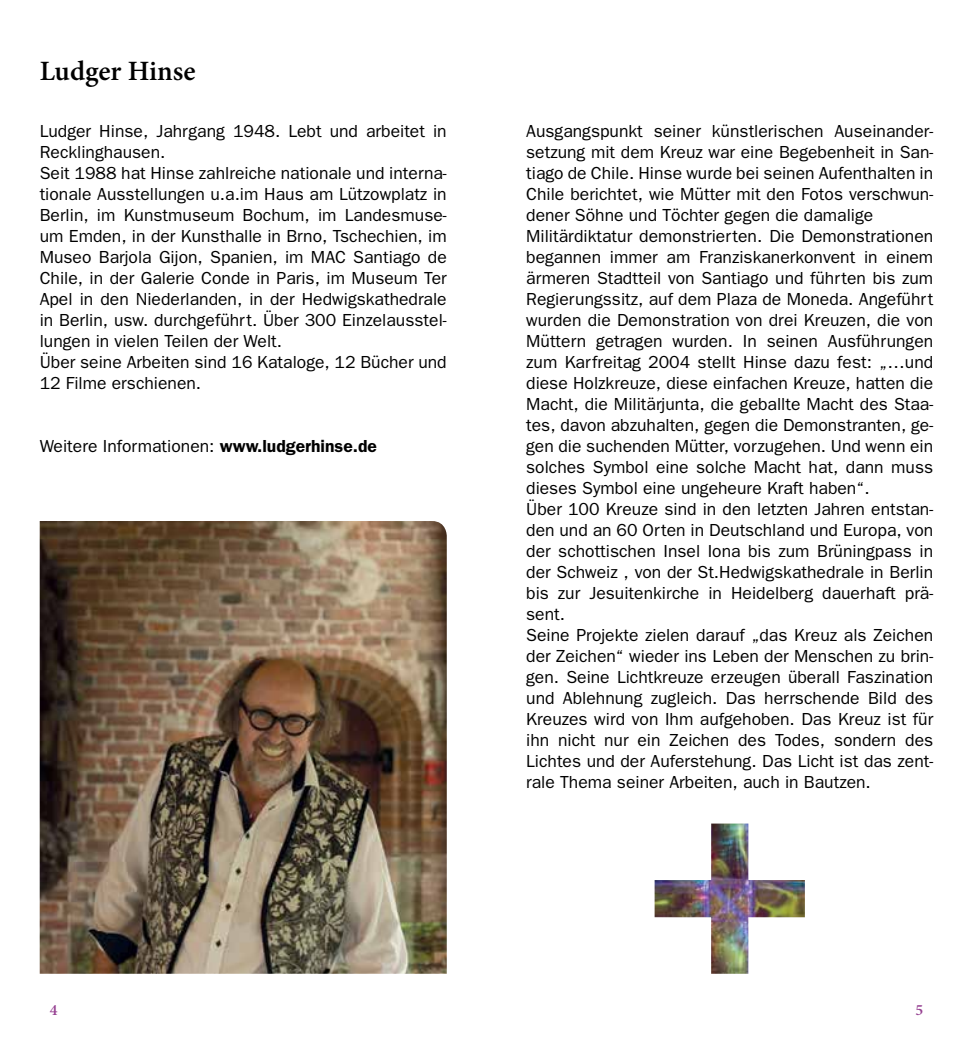
<style>
.page{position:relative;width:973px;height:1042px;background:#fff}
.page>*{position:absolute;margin:0;border:0;box-sizing:border-box;transform-origin:0 0}
.t1{font:600 28px "Minion Pro";letter-spacing:-.005em;color:#000}
.t2{font:17.5px/21px "Franklin Gothic";color:#000}
.t3{font:600 15.75px "Minion Pro";color:#964192}
.s1{font-weight:600}
</style>
<div class="page">
<img style="left:40px;top:521px;width:406px;height:453px">
<img style="left:654px;top:823px;width:150px;height:151px">
<h1 class="t1" style="left:40px;top:52px;width:157px">Ludger Hinse</h1>
<p class="t2" style="left:40px;top:120px;width:408px">Ludger Hinse, Jahrgang 1948. Lebt und arbeitet in Recklinghausen.<br>Seit 1988 hat Hinse zahlreiche nationale und interna&shy;tionale Ausstellungen u.a.im Haus am Lützowplatz in Berlin, im Kunstmuseum Bochum, im Landesmuse&shy;um Emden, in der Kunsthalle in Brno, Tschechien, im Museo Barjola Gijon, Spanien, im MAC Santiago de Chile, in der Galerie Conde in Paris, im Museum Ter Apel in den Niederlanden, in der Hedwigskathedrale in Berlin, usw. durchgeführt. Über 300 Einzelausstel&shy;lungen in vielen Teilen der Welt.<br>Über seine Arbeiten sind 16 Kataloge, 12 Bücher und 12 Filme erschienen.</p>
<p class="t2" style="left:40px;top:435px;width:339px">Weitere Informationen: <span class="s1">www.ludgerhinse.de</span></p>
<p class="t2" style="left:526px;top:120px;width:408px">Ausgangspunkt seiner künstlerischen Auseinander&shy;setzung mit dem Kreuz war eine Begebenheit in San&shy;tiago de Chile. Hinse wurde bei seinen Aufenthalten in Chile berichtet, wie Mütter mit den Fotos verschwun&shy;dener Söhne und Töchter gegen die damalige Militärdiktatur demonstrierten. Die Demonstrationen begannen immer am Franziskanerkonvent in einem ärmeren Stadtteil von Santiago und führten bis zum Regierungssitz, auf dem Plaza de Moneda. Angeführt wurden die Demonstration von drei Kreuzen, die von Müttern getragen wurden. In seinen Ausführungen zum Karfreitag 2004 stellt Hinse dazu fest: „…und diese Holzkreuze, diese einfachen Kreuze, hatten die Macht, die Militärjunta, die geballte Macht des Staa&shy;tes, davon abzuhalten, gegen die Demonstranten, ge&shy;gen die suchenden Mütter, vorzugehen. Und wenn ein solches Symbol eine solche Macht hat, dann muss dieses Symbol eine ungeheure Kraft haben“.<br>Über 100 Kreuze sind in den letzten Jahren entstan&shy;den und an 60 Orten in Deutschland und Europa, von der schottischen Insel Iona bis zum Brüningpass in der Schweiz , von der St.Hedwigskathedrale in Berlin bis zur Jesuitenkirche in Heidelberg dauerhaft prä&shy;sent.<br>Seine Projekte zielen darauf „das Kreuz als Zeichen der Zeichen“ wieder ins Leben der Menschen zu brin&shy;gen. Seine Lichtkreuze erzeugen überall Faszination und Ablehnung zugleich. Das herrschende Bild des Kreuzes wird von Ihm aufgehoben. Das Kreuz ist für ihn nicht nur ein Zeichen des Todes, sondern des Lichtes und der Auferstehung. Das Licht ist das zent&shy;rale Thema seiner Arbeiten, auch in Bautzen.</p>
<p class="t3" style="left:50px;top:999px;width:9px">4</p>
<p class="t3" style="left:915px;top:999px;width:9px">5</p>
</div>
